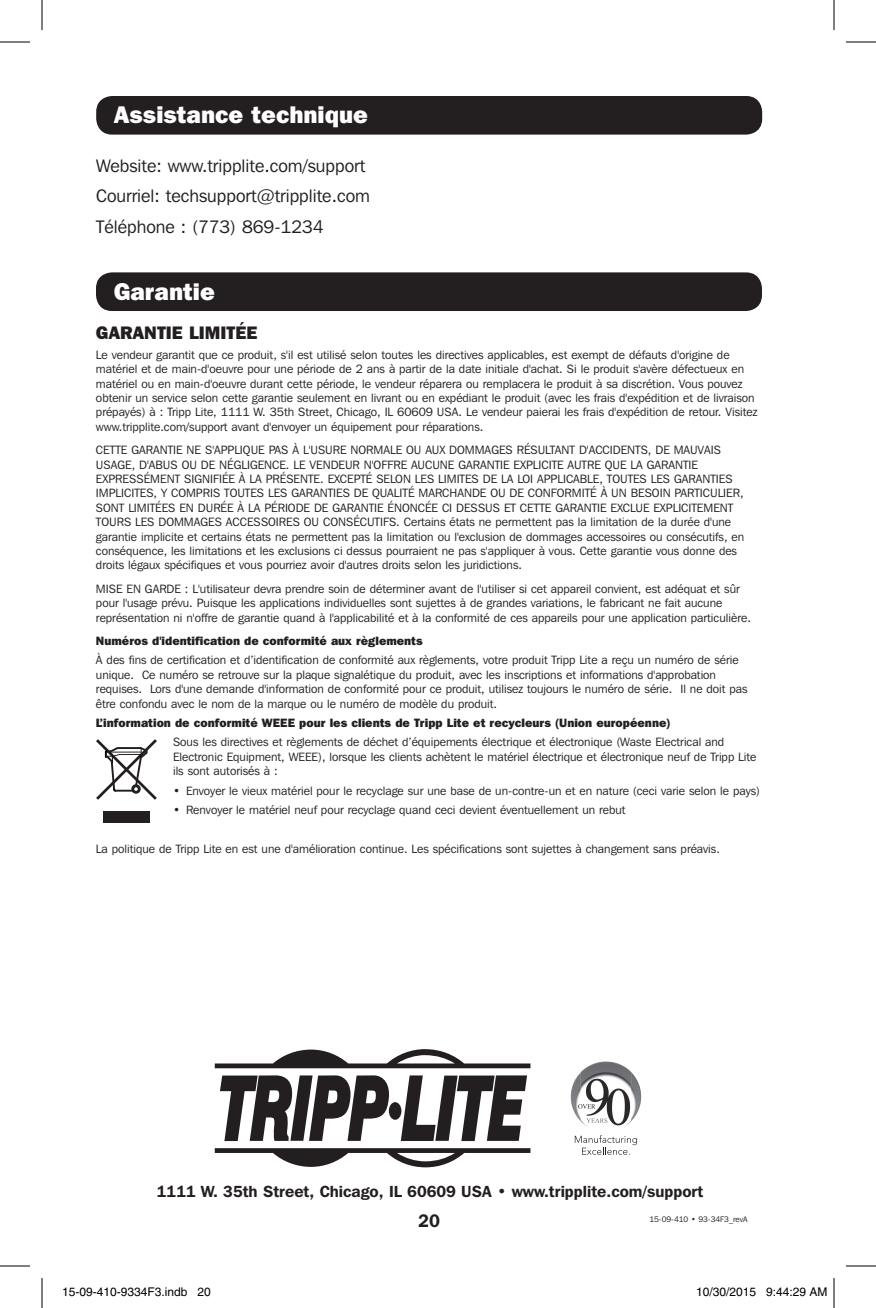
<style>
.page{position:relative;width:876px;height:1308px;background:#fff}
.page>*{position:absolute;margin:0;border:0;box-sizing:border-box;transform-origin:0 0}
.t1{font:800 24px "Franklin Gothic IT Cby BT";color:#fff}
.t2{font:18px "Franklin Gothic IT Cby BT";color:#231f20}
.t3{font:800 18px "Franklin Gothic IT Cby BT";color:#231f20}
.t4{font:600 18px "Franklin Gothic IT Cby BT";color:#231f20}
.t5{font:600 16px "Franklin Gothic IT Cby BT";color:#231f20}
.t6{font:12px/14.4px "Franklin Gothic IT Cby BT";color:#231f20}
.t7{font:800 12px "Franklin Gothic IT Cby BT";color:#231f20}
.t8{font:12px "Helvetica";color:#000}
.t9{font:8px "Franklin Gothic IT Cby BT";color:#231f20}
</style>
<div class="page">
<div style="left:96px;top:96px;width:666px;height:39px;background:#231f20;border-radius:16px"></div>
<div style="left:96px;top:272px;width:666px;height:39px;background:#231f20;border-radius:16px"></div>
<div style="left:103px;top:811px;width:47px;height:12px;background:#231f20"></div>
<svg style="left:96px;top:739px;width:61px;height:61px"></svg>
<div style="left:389px;top:1102px;width:12px;height:18px;background:#231f20;border-radius:50%"></div>
<svg style="left:220px;top:1075px;width:170px;height:66px"></svg>
<svg style="left:401px;top:1075px;width:126px;height:66px"></svg>
<svg style="left:215px;top:1049px;width:315px;height:19px"></svg>
<svg style="left:215px;top:1148px;width:315px;height:19px"></svg>
<img style="left:581px;top:1061px;width:23px;height:66px">
<img style="left:571px;top:1073px;width:9px;height:43px">
<img style="left:631px;top:1077px;width:10px;height:44px">
<svg style="left:575px;top:1135px;width:62px;height:20px"></svg>
<svg style="left:578px;top:1104px;width:18px;height:5px"></svg>
<hr style="left:0;top:42px;width:30px;height:1px;background:#000">
<hr style="left:846px;top:42px;width:30px;height:1px;background:#000">
<hr style="left:0;top:1266px;width:30px;height:1px;background:#000">
<hr style="left:846px;top:1266px;width:30px;height:1px;background:#000">
<hr style="left:42px;top:0;width:1px;height:30px;background:#000">
<hr style="left:42px;top:1278px;width:1px;height:30px;background:#000">
<hr style="left:834px;top:0;width:1px;height:30px;background:#000">
<hr style="left:834px;top:1278px;width:1px;height:30px;background:#000">
<div style="left:111px;top:1288px;width:5px;height:8px;border:1px solid #fff;border-radius:50%"></div>
<div style="left:110px;top:1287px;width:7px;height:10px;border:1px solid #fff;border-radius:50%"></div>
<div style="left:205px;top:1288px;width:5px;height:8px;border:1px solid #fff;border-radius:50%"></div>
<div style="left:204px;top:1287px;width:7px;height:10px;border:1px solid #fff;border-radius:50%"></div>
<div style="left:737px;top:1288px;width:5px;height:8px;border:1px solid #fff;border-radius:50%"></div>
<div style="left:736px;top:1287px;width:7px;height:10px;border:1px solid #fff;border-radius:50%"></div>
<p class="t1" style="left:114px;top:99px;width:255px">Assistance technique</p>
<p class="t2" style="left:96px;top:154px;width:271px">Website: www.tripplite.com/support</p>
<p class="t2" style="left:96px;top:185px;width:275px">Courriel: techsupport@tripplite.com</p>
<p class="t2" style="left:96px;top:215px;width:229px">Téléphone : (773) 869-1234</p>
<p class="t1" style="left:114px;top:276px;width:102px">Garantie</p>
<p class="t3" style="left:96px;top:321px;width:163px">GARANTIE LIMITÉE</p>
<p class="t6" style="left:96px;top:347px;width:663px">Le vendeur garantit que ce produit, s'il est utilisé selon toutes les directives applicables, est exempt de défauts d'origine de matériel et de main-d'oeuvre pour une période de 2 ans à partir de la date initiale d'achat. Si le produit s'avère défectueux en matériel ou en main-d'oeuvre durant cette période, le vendeur réparera ou remplacera le produit à sa discrétion. Vous pouvez obtenir un service selon cette garantie seulement en livrant ou en expédiant le produit (avec les frais d'expédition et de livraison prépayés) à : Tripp Lite, 1111 W. 35th Street, Chicago, IL 60609 USA. Le vendeur paierai les frais d'expédition de retour. Visitez www.tripplite.com/support avant d'envoyer un équipement pour réparations.</p>
<p class="t6" style="left:96px;top:443px;width:650px">CETTE GARANTIE NE S'APPLIQUE PAS À L'USURE NORMALE OU AUX DOMMAGES RÉSULTANT D'ACCIDENTS, DE MAUVAIS USAGE, D'ABUS OU DE NÉGLIGENCE. LE VENDEUR N'OFFRE AUCUNE GARANTIE EXPLICITE AUTRE QUE LA GARANTIE EXPRESSÉMENT SIGNIFIÉE À LA PRÉSENTE. EXCEPTÉ SELON LES LIMITES DE LA LOI APPLICABLE, TOUTES LES GARANTIES IMPLICITES, Y COMPRIS TOUTES LES GARANTIES DE QUALITÉ MARCHANDE OU DE CONFORMITÉ À UN BESOIN PARTICULIER, SONT LIMITÉES EN DURÉE À LA PÉRIODE DE GARANTIE ÉNONCÉE CI DESSUS ET CETTE GARANTIE EXCLUE EXPLICITEMENT TOURS LES DOMMAGES ACCESSOIRES OU CONSÉCUTIFS. Certains états ne permettent pas la limitation de la durée d'une garantie implicite et certains états ne permettent pas la limitation ou l'exclusion de dommages accessoires ou consécutifs, en conséquence, les limitations et les exclusions ci dessus pourraient ne pas s'appliquer à vous. Cette garantie vous donne des droits légaux spécifiques et vous pourriez avoir d'autres droits selon les juridictions.</p>
<p class="t6" style="left:96px;top:581px;width:656px">MISE EN GARDE : L'utilisateur devra prendre soin de déterminer avant de l'utiliser si cet appareil convient, est adéquat et sûr pour l'usage prévu. Puisque les applications individuelles sont sujettes à de grandes variations, le fabricant ne fait aucune représentation ni n'offre de garantie quand à l'applicabilité et à la conformité de ces appareils pour une application particulière.</p>
<p class="t7" style="left:96px;top:633px;width:328px">Numéros d'identification de conformité aux règlements</p>
<p class="t6" style="left:96px;top:653px;width:653px">À des fins de certification et d’identification de conformité aux règlements, votre produit Tripp Lite a reçu un numéro de série unique. Ce numéro se retrouve sur la plaque signalétique du produit, avec les inscriptions et informations d'approbation requises. Lors d'une demande d'information de conformité pour ce produit, utilisez toujours le numéro de série. Il ne doit pas être confondu avec le nom de la marque ou le numéro de modèle du produit.</p>
<p class="t7" style="left:96px;top:715px;width:576px">L’information de conformité WEEE pour les clients de Tripp Lite et recycleurs (Union européenne)</p>
<p class="t6" style="left:173px;top:735px;width:585px">Sous les directives et règlements de déchet d’équipements électrique et électronique (Waste Electrical and<br>Electronic Equipment, WEEE), lorsque les clients achètent le matériel électrique et électronique neuf de Tripp Lite ils sont autorisés à :</p>
<p class="t6" style="left:173px;top:783px;width:589px">• Envoyer le vieux matériel pour le recyclage sur une base de un-contre-un et en nature (ceci varie selon le pays)</p>
<p class="t6" style="left:173px;top:803px;width:454px">• Renvoyer le matériel neuf pour recyclage quand ceci devient éventuellement un rebut</p>
<p class="t6" style="left:96px;top:841px;width:625px">La politique de Tripp Lite en est une d'amélioration continue. Les spécifications sont sujettes à changement sans préavis.</p>
<p class="t5" style="left:157px;top:1182px;width:548px">1111 W. 35th Street, Chicago, IL 60609 USA • www.tripplite.com/support</p>
<p class="t9" style="left:649px;top:1214px;width:100px">15-09-410 • 93-34F3_revA</p>
<h2 class="t4" style="left:418px;top:1209px;width:23px">20</h2>
<p class="t8" style="left:62px;top:1285px;width:150px">15-09-410-9334F3.indb 20</p>
<p class="t8" style="left:696px;top:1285px;width:133px">10/30/2015 9:44:29 AM</p>
</div>
